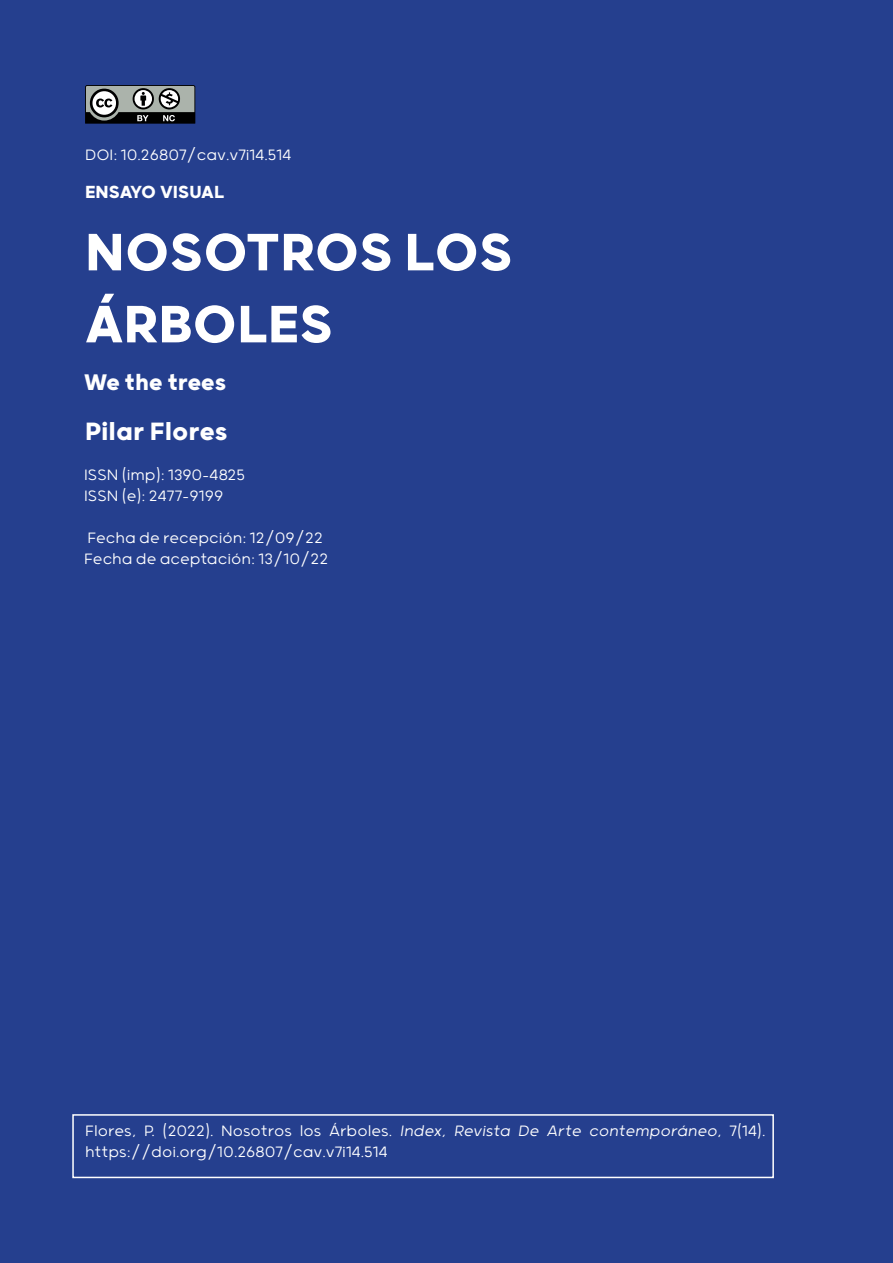
<style>
.page{position:relative;width:893px;height:1263px;background:#253f8e}
.page>*{position:absolute;margin:0;border:0;box-sizing:border-box;transform-origin:0 0}
.credits_body{font:700 63px/72px "Grold";color:#fff}
.body{font:700 30px "Grold";color:#fff}
.credits_body-2{font:700 27px "Grold";color:#fff}
.t1{font:700 21px "Grold";color:#fff}
.body-2{font:300 18px/21px "Grold";color:#fff}
.s1{font-style:italic}
</style>
<div class="page">
<svg style="left:85px;top:85px;width:110px;height:39px;background:#707471"></svg>
<div style="left:72px;top:1114px;width:702px;height:64px;border:2px solid #fff"></div>
<p class="body-2" style="left:85px;top:144px;width:208px">DOI: 10.26807/cav.v7i14.514</p>
<p class="t1" style="left:85px;top:180px;width:141px">ENSAYO VISUAL</p>
<p class="credits_body" style="left:85px;top:213px;width:429px">NOSOTROS LOS<br>ÁRBOLES</p>
<p class="credits_body-2" style="left:84px;top:366px;width:144px">We the trees</p>
<p class="body" style="left:85px;top:413px;width:144px">Pilar Flores</p>
<p class="body-2" style="left:84px;top:464px;width:162px">ISSN (imp): 1390-4825</p>
<p class="body-2" style="left:84px;top:485px;width:141px">ISSN (e): 2477-9199</p>
<p class="body-2" style="left:87px;top:526px;width:237px">Fecha de recepción: 12/09/22</p>
<p class="body-2" style="left:84px;top:547px;width:246px">Fecha de aceptación: 13/10/22</p>
<p class="body-2" style="left:85px;top:1120px;width:682px">Flores, P. (2022). Nosotros los Árboles. <span class="s1">Index, Revista De Arte contemporáneo</span>, 7(14). https://doi.org/10.26807/cav.v7i14.514</p>
</div>
